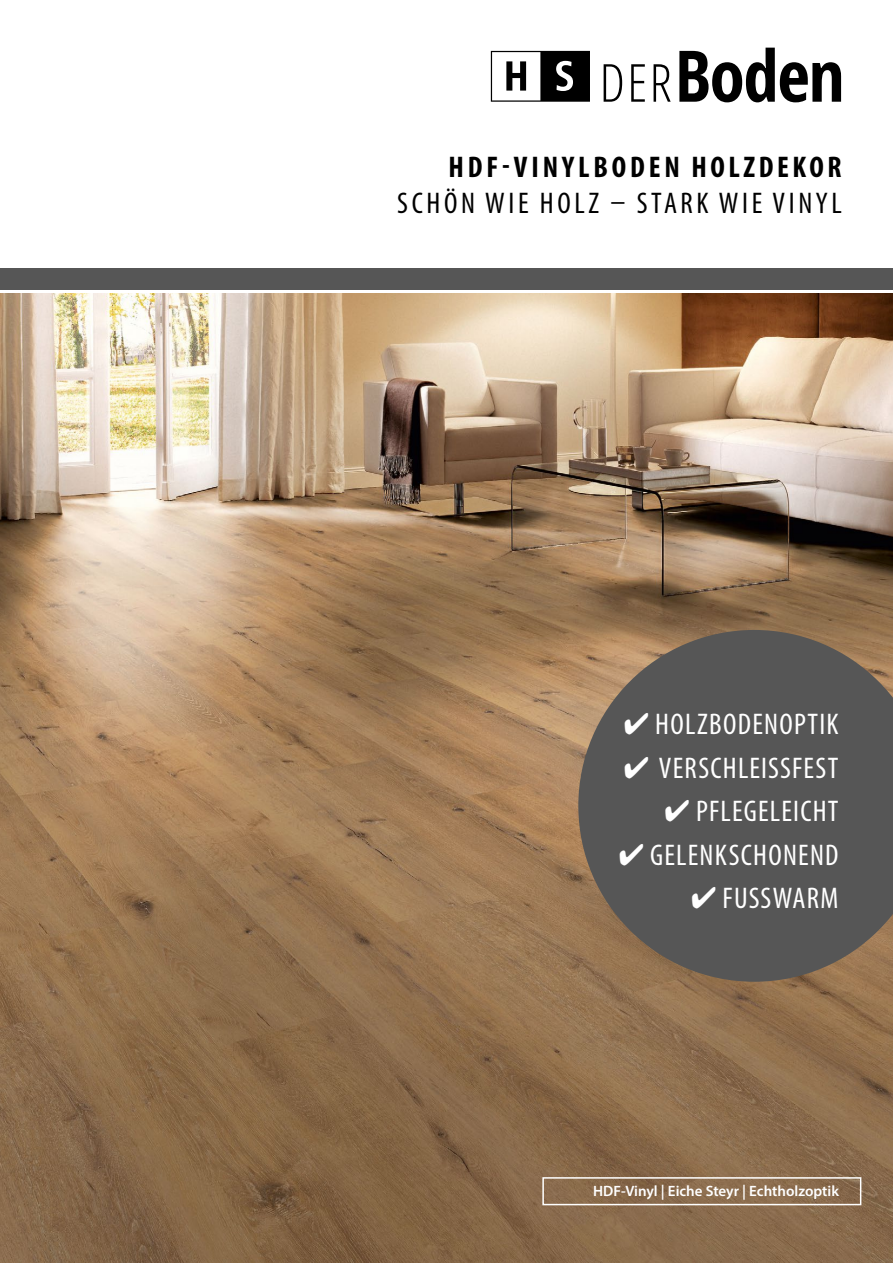
<style>
.page{position:relative;width:893px;height:1263px;background:#fff}
.page>*{position:absolute;margin:0;border:0;box-sizing:border-box;transform-origin:0 0}
.t1{font:condensed 30px "Myriad Pro";letter-spacing:.04em;color:#fff}
.t2{font:condensed 30px "Myriad Pro";letter-spacing:.12em;color:#000}
.t3{font:700 condensed 30px "Myriad Pro";letter-spacing:.13em;color:#000}
.t4{font:600 15px "Myriad Pro";color:#fff}
</style>
<div class="page">
<img style="left:0;top:293px;width:893px;height:970px">
<svg style="left:491px;top:51px;width:99px;height:51px"></svg>
<svg style="left:604px;top:64px;width:18px;height:38px"></svg>
<svg style="left:631px;top:64px;width:14px;height:38px"></svg>
<svg style="left:654px;top:64px;width:17px;height:38px"></svg>
<svg style="left:679px;top:48px;width:162px;height:54px"></svg>
<div style="left:0;top:268px;width:893px;height:21px;background:#565656"></div>
<div style="left:542px;top:1177px;width:319px;height:28px;border:2px solid #fff"></div>
<svg style="left:578px;top:630px;width:315px;height:352px;background:#645d56"></svg>
<p class="t3" style="left:449px;top:148px;width:395px">HDF-VINYLBODEN HOLZDEKOR</p>
<p class="t2" style="left:397px;top:185px;width:446px">SCHÖN WIE HOLZ – STARK WIE VINYL</p>
<p class="t1" style="left:624px;top:706px;width:216px">✔ HOLZBODENOPTIK</p>
<p class="t1" style="left:624px;top:749px;width:216px">✔ VERSCHLEISSFEST</p>
<p class="t1" style="left:665px;top:793px;width:175px">✔ PFLEGELEICHT</p>
<p class="t1" style="left:619px;top:836px;width:221px">✔ GELENKSCHONEND</p>
<p class="t1" style="left:691px;top:880px;width:149px">✔ FUSSWARM</p>
<p class="t4" style="left:593px;top:1181px;width:247px">HDF-Vinyl | Eiche Steyr | Echtholzoptik</p>
</div>
